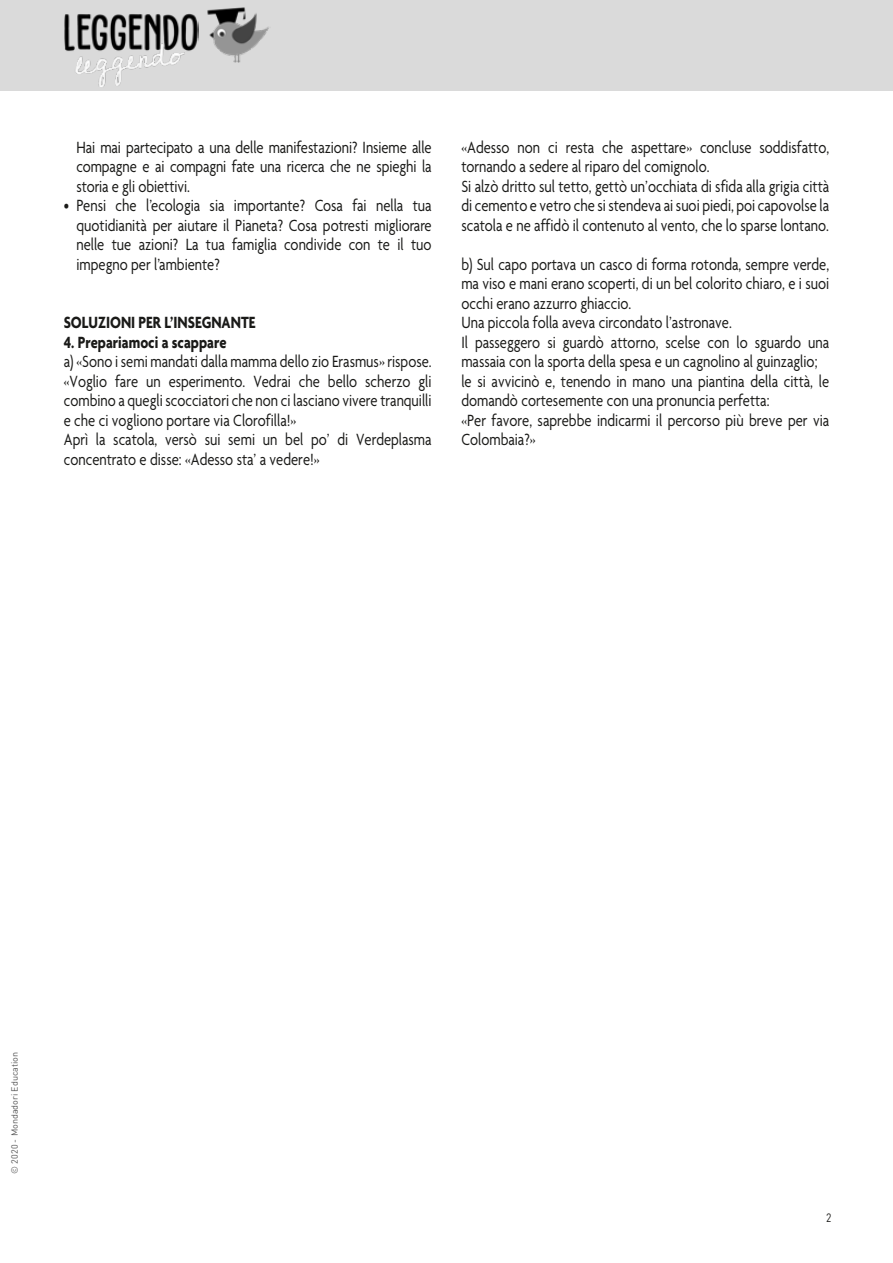
<style>
.page{position:relative;width:893px;height:1263px;background:#fff}
.page>*{position:absolute;margin:0;border:0;box-sizing:border-box;transform-origin:0 0}
.t1{font:17.55px/19.5px "Agenda";color:#1a1a18;scale:.83 1}
.t2{font:700 17.55px "Agenda";color:#1a1a18;scale:.83 1}
.t3{font:12px "DIN Round Pro";color:#1a1a18;scale:.85 1}
.t4{font:9px "DIN Round Pro";color:#565656}
</style>
<div class="page">
<div style="left:0;top:0;width:893px;height:91px;background:#dadada"></div>
<img style="left:207px;top:7px;width:62px;height:56px">
<img style="left:64px;top:13px;width:134px;height:74px">
<p class="t1" style="left:77px;top:139px;width:429px;text-align:justify">Hai mai partecipato a una delle manifestazioni? Insieme alle compagne e ai compagni fate una ricerca che ne spieghi la storia e gli obiettivi.</p>
<p class="t1" style="left:77px;top:197px;width:429px;text-align:justify;text-indent:-13px">• Pensi che l’ecologia sia importante? Cosa fai nella tua quotidianità per aiutare il Pianeta? Cosa potresti migliorare nelle tue azioni? La tua famiglia condivide con te il tuo impegno per l’ambiente?</p>
<p class="t2" style="left:64px;top:313px;width:232px">SOLUZIONI PER L’INSEGNANTE</p>
<p class="t2" style="left:64px;top:333px;width:198px">4. Prepariamoci a scappare</p>
<p class="t1" style="left:64px;top:353px;width:445px">a) «Sono i semi mandati dalla mamma dello zio Erasmus» rispose. «Voglio fare un esperimento. Vedrai che bello scherzo gli combino a quegli scocciatori che non ci lasciano vivere tranquilli e che ci vogliono portare via Clorofilla!»<br>Aprì la scatola, versò sui semi un bel po’ di Verdeplasma concentrato e disse: «Adesso sta’ a vedere!»</p>
<p class="t1" style="left:461px;top:139px;width:445px">«Adesso non ci resta che aspettare» concluse soddisfatto, tornando a sedere al riparo del comignolo.<br>Si alzò dritto sul tetto, gettò un’occhiata di sfida alla grigia città di cemento e vetro che si stendeva ai suoi piedi, poi capovolse la scatola e ne affidò il contenuto al vento, che lo sparse lontano.</p>
<p class="t1" style="left:461px;top:256px;width:445px">b) Sul capo portava un casco di forma rotonda, sempre verde, ma viso e mani erano scoperti, di un bel colorito chiaro, e i suoi occhi erano azzurro ghiaccio.<br>Una piccola folla aveva circondato l’astronave.<br>Il passeggero si guardò attorno, scelse con lo sguardo una massaia con la sporta della spesa e un cagnolino al guinzaglio; le si avvicinò e, tenendo in mano una piantina della città, le domandò cortesemente con una pronuncia perfetta:<br>«Per favore, saprebbe indicarmi il percorso più breve per via Colombaia?»</p>
<p class="t4" style="left:8px;top:1174px;width:123px;rotate:-90deg">© 2020 - Mondadori Education</p>
<p class="t3" style="left:826px;top:1210px;width:8px">2</p>
</div>
